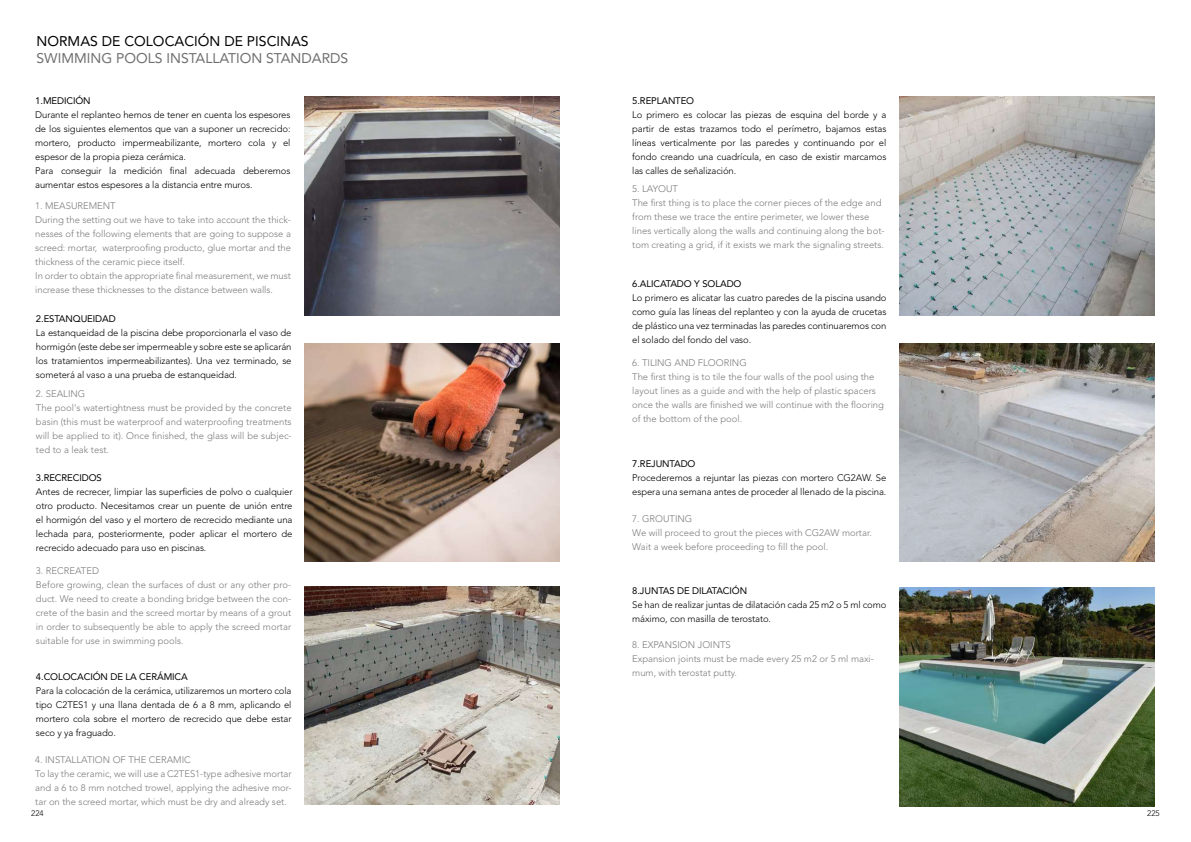
<style>
.page{position:relative;width:1191px;height:842px;background:#fff}
.page>*{position:absolute;margin:0;border:0;box-sizing:border-box;transform-origin:0 0}
.t1{font:14px "Avenir LT Std";color:#706f6f}
.t2{font:14px "Avenir LT Std";color:#000}
.t3{font:300 9.5px/14px "Avenir LT Std";color:#7c7b7b}
.t4{font:300 9.5px/14px "Avenir LT Std";letter-spacing:-.01em;color:#000;text-align:justify}
.t5{font:9.5px "Avenir LT Std";letter-spacing:-.01em;color:#000}
.t6{font:300 8px "Avenir LT Std";color:#000}
</style>
<div class="page">
<img style="left:899px;top:97px;width:255px;height:218px">
<img style="left:899px;top:343px;width:255px;height:218px">
<img style="left:899px;top:588px;width:256px;height:218px">
<img style="left:304px;top:343px;width:255px;height:218px">
<img style="left:304px;top:97px;width:255px;height:218px">
<img style="left:304px;top:586px;width:255px;height:219px">
<h1 class="t2" style="left:36px;top:33px;width:274px">NORMAS DE COLOCACIÓN DE PISCINAS</h1>
<h1 class="t1" style="left:36px;top:50px;width:313px">SWIMMING POOLS INSTALLATION STANDARDS</h1>
<p class="t5" style="left:35px;top:95px;width:57px">1.MEDICIÓN</p>
<p class="t4" style="left:35px;top:108px;width:257px;text-align:left">Durante el replanteo hemos de tener en cuenta los espesores de los siguientes elementos que van a suponer un recrecido: mortero, producto impermeabilizante, mortero cola y el espesor de la propia pieza cerámica.<br>Para conseguir la medición final adecuada deberemos aumentar estos espesores a la distancia entre muros.</p>
<p class="t3" style="left:35px;top:199px;width:257px">1. MEASUREMENT<br>During the setting out we have to take into account the thick&shy;nesses of the following elements that are going to suppose a screed: mortar, waterproofing producto, glue mortar and the thickness of the ceramic piece itself.<br>In order to obtain the appropriate final measurement, we must increase these thicknesses to the distance between walls.</p>
<p class="t5" style="left:36px;top:313px;width:81px">2.ESTANQUEIDAD</p>
<p class="t4" style="left:36px;top:326px;width:257px">La estanqueidad de la piscina debe proporcionarla el vaso de hormigón (este debe ser impermeable y sobre este se aplicarán los tratamientos impermeabilizantes). Una vez terminado, se someterá al vaso a una prueba de estanqueidad.</p>
<p class="t3" style="left:36px;top:387px;width:257px">2. SEALING<br>The pool's watertightness must be provided by the concrete basin (this must be waterproof and waterproofing treatments will be applied to it). Once finished, the glass will be subjec&shy;ted to a leak test.</p>
<p class="t5" style="left:36px;top:472px;width:67px">3.RECRECIDOS</p>
<p class="t4" style="left:36px;top:485px;width:258px">Antes de recrecer, limpiar las superficies de polvo o cualquier otro producto. Necesitamos crear un puente de unión entre el hormigón del vaso y el mortero de recrecido mediante una lechada para, posteriormente, poder aplicar el mortero de recrecido adecuado para uso en piscinas.</p>
<p class="t3" style="left:36px;top:564px;width:257px">3. RECREATED<br>Before growing, clean the surfaces of dust or any other pro&shy;duct. We need to create a bonding bridge between the con&shy;crete of the basin and the screed mortar by means of a grout in order to subsequently be able to apply the screed mortar suitable for use in swimming pools.</p>
<p class="t5" style="left:36px;top:672px;width:153px">4.COLOCACIÓN DE LA CERÁMICA</p>
<p class="t4" style="left:36px;top:684px;width:257px">Para la colocación de la cerámica, utilizaremos un mortero cola tipo C2TES1 y una llana dentada de 6 a 8 mm, aplicando el mortero cola sobre el mortero de recrecido que debe estar seco y ya fraguado.</p>
<p class="t3" style="left:35px;top:753px;width:258px">4. INSTALLATION OF THE CERAMIC<br>To lay the ceramic, we will use a C2TES1-type adhesive mortar and a 6 to 8 mm notched trowel, applying the adhesive mor&shy;tar on the screed mortar, which must be dry and already set.</p>
<p class="t5" style="left:632px;top:95px;width:63px">5.REPLANTEO</p>
<p class="t4" style="left:632px;top:108px;width:256px">Lo primero es colocar las piezas de esquina del borde y a partir de estas trazamos todo el perímetro, bajamos estas líneas verticalmente por las paredes y continuando por el fondo creando una cuadrícula, en caso de existir marcamos las calles de señalización.</p>
<p class="t3" style="left:632px;top:182px;width:254px">5. LAYOUT<br>The first thing is to place the corner pieces of the edge and from these we trace the entire perimeter, we lower these lines vertically along the walls and continuing along the bot&shy;tom creating a grid, if it exists we mark the signaling streets.</p>
<p class="t5" style="left:632px;top:279px;width:111px">6.ALICATADO Y SOLADO</p>
<p class="t4" style="left:632px;top:291px;width:256px">Lo primero es alicatar las cuatro paredes de la piscina usando como guía las líneas del replanteo y con la ayuda de crucetas de plástico una vez terminadas las paredes continuaremos con el solado del fondo del vaso.</p>
<p class="t3" style="left:632px;top:356px;width:253px">6. TILING AND FLOORING<br>The first thing is to tile the four walls of the pool using the layout lines as a guide and with the help of plastic spacers once the walls are finished we will continue with the flooring of the bottom of the pool.</p>
<p class="t5" style="left:632px;top:458px;width:65px">7.REJUNTADO</p>
<p class="t4" style="left:632px;top:470px;width:256px">Procederemos a rejuntar las piezas con mortero CG2AW. Se espera una semana antes de proceder al llenado de la piscina.</p>
<p class="t3" style="left:632px;top:512px;width:241px">7. GROUTING<br>We will proceed to grout the pieces with CG2AW mortar.<br>Wait a week before proceeding to fill the pool.</p>
<p class="t5" style="left:632px;top:585px;width:116px">8.JUNTAS DE DILATACIÓN</p>
<p class="t4" style="left:632px;top:598px;width:256px">Se han de realizar juntas de dilatación cada 25 m2 o 5 ml como máximo, con masilla de terostato.</p>
<p class="t3" style="left:632px;top:638px;width:243px">8. EXPANSION JOINTS<br>Expansion joints must be made every 25 m2 or 5 ml maxi&shy;mum, with terostat putty.</p>
<p class="t6" style="left:31px;top:809px;width:14px">224</p>
<p class="t6" style="left:1147px;top:809px;width:14px">225</p>
</div>
